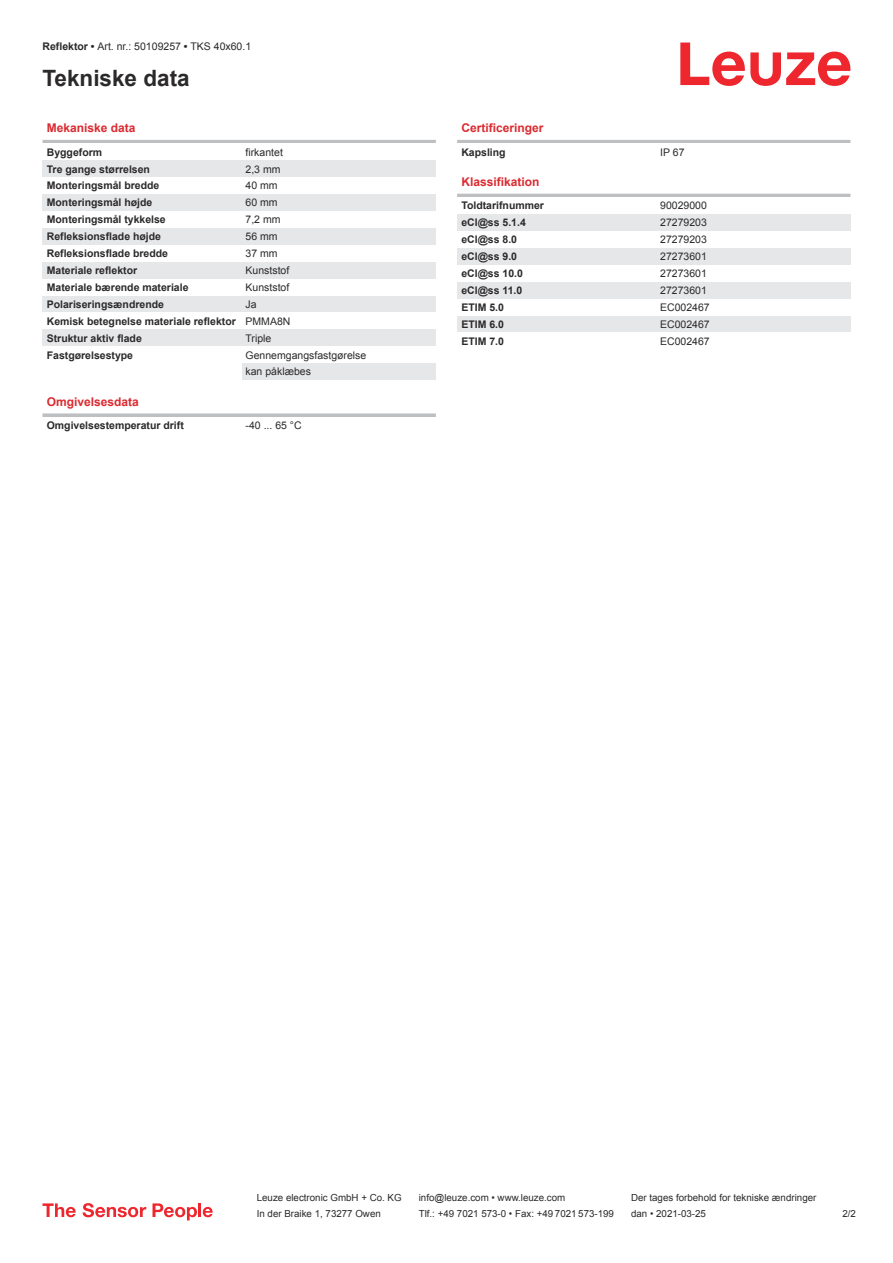
<style>
.page{position:relative;width:893px;height:1263px;background:#fff}
.page>*{position:absolute;margin:0;border:0;box-sizing:border-box;transform-origin:0 0}
.t1{font:700 22.5px "Arial";color:#2b292a}
.t2{font:700 12px "Arial";color:#db2a30}
.t3{font:700 10.5px/17px "Arial";color:#2b292a}
.t4{font:10.5px/17px "Arial";color:#2b292a}
.t5{font:9.75px "Arial";color:#2b292a}
.s1{font-weight:700}
.s2{font-weight:400}
</style>
<div class="page">
<svg style="left:680px;top:43px;width:170px;height:43px"></svg>
<hr style="left:43px;top:140px;width:393px;height:3px;background:#bdbfc1">
<div style="left:43px;top:160px;width:199px;height:17px;background:#e6e7e9"></div>
<div style="left:242px;top:160px;width:194px;height:17px;background:#e6e7e9"></div>
<div style="left:43px;top:194px;width:199px;height:17px;background:#e6e7e9"></div>
<div style="left:242px;top:194px;width:194px;height:17px;background:#e6e7e9"></div>
<div style="left:43px;top:228px;width:199px;height:17px;background:#e6e7e9"></div>
<div style="left:242px;top:228px;width:194px;height:17px;background:#e6e7e9"></div>
<div style="left:43px;top:262px;width:199px;height:17px;background:#e6e7e9"></div>
<div style="left:242px;top:262px;width:194px;height:17px;background:#e6e7e9"></div>
<div style="left:43px;top:296px;width:199px;height:16px;background:#e6e7e9"></div>
<div style="left:242px;top:296px;width:194px;height:16px;background:#e6e7e9"></div>
<div style="left:43px;top:329px;width:199px;height:17px;background:#e6e7e9"></div>
<div style="left:242px;top:329px;width:194px;height:17px;background:#e6e7e9"></div>
<div style="left:242px;top:363px;width:194px;height:17px;background:#e6e7e9"></div>
<svg style="left:43px;top:413px;width:393px;height:4px;fill:#bdbfc1"></svg>
<hr style="left:457px;top:140px;width:393px;height:3px;background:#bdbfc1">
<hr style="left:457px;top:194px;width:393px;height:3px;background:#bdbfc1">
<div style="left:457px;top:214px;width:200px;height:17px;background:#e6e7e9"></div>
<div style="left:657px;top:214px;width:193px;height:17px;background:#e6e7e9"></div>
<div style="left:457px;top:248px;width:200px;height:17px;background:#e6e7e9"></div>
<div style="left:657px;top:248px;width:193px;height:17px;background:#e6e7e9"></div>
<div style="left:457px;top:282px;width:200px;height:17px;background:#e6e7e9"></div>
<div style="left:657px;top:282px;width:193px;height:17px;background:#e6e7e9"></div>
<div style="left:457px;top:316px;width:200px;height:16px;background:#e6e7e9"></div>
<div style="left:657px;top:316px;width:193px;height:16px;background:#e6e7e9"></div>
<svg style="left:43px;top:1203px;width:33px;height:14px"></svg>
<svg style="left:83px;top:1203px;width:63px;height:14px"></svg>
<svg style="left:153px;top:1203px;width:44px;height:17px"></svg>
<hr style="left:198px;top:1203px;width:3px;height:14px;background:#ed272d">
<svg style="left:203px;top:1207px;width:10px;height:10px"></svg>
<p class="t4" style="left:43px;top:39px;width:210px"><span class="s1">Reflektor •</span> Art. nr.: 50109257 <span class="s1">•</span> TKS 40x60.1</p>
<h1 class="t1" style="left:43px;top:69px;width:149px">Tekniske data</h1>
<p class="t2" style="left:47px;top:123px;width:90px">Mekaniske data</p>
<p class="t3" style="left:47px;top:144px;width:57px">Byggeform</p>
<p class="t4" style="left:246px;top:144px;width:39px">firkantet</p>
<p class="t3" style="left:47px;top:161px;width:105px">Tre gange størrelsen</p>
<p class="t4" style="left:246px;top:161px;width:37px">2,3 mm</p>
<p class="t3" style="left:47px;top:178px;width:114px">Monteringsmål bredde</p>
<p class="t4" style="left:246px;top:178px;width:34px">40 mm</p>
<p class="t3" style="left:47px;top:195px;width:107px">Monteringsmål højde</p>
<p class="t4" style="left:246px;top:195px;width:34px">60 mm</p>
<p class="t3" style="left:47px;top:212px;width:121px">Monteringsmål tykkelse</p>
<p class="t4" style="left:246px;top:212px;width:37px">7,2 mm</p>
<p class="t3" style="left:47px;top:229px;width:116px">Refleksionsflade højde</p>
<p class="t4" style="left:246px;top:229px;width:34px">56 mm</p>
<p class="t3" style="left:47px;top:246px;width:123px">Refleksionsflade bredde</p>
<p class="t4" style="left:246px;top:246px;width:34px">37 mm</p>
<p class="t3" style="left:47px;top:263px;width:92px">Materiale reflektor</p>
<p class="t4" style="left:246px;top:263px;width:45px">Kunststof</p>
<p class="t3" style="left:47px;top:280px;width:143px">Materiale bærende materiale</p>
<p class="t4" style="left:246px;top:280px;width:45px">Kunststof</p>
<p class="t3" style="left:47px;top:296px;width:119px">Polariseringsændrende</p>
<p class="t3" style="left:47px;top:296px;width:245px;text-indent:199px"><span class="s2">Ja<br></span>Kemisk betegnelse materiale reflektor <span class="s2">PMMA8N<br></span>Struktur aktiv flade</p>
<p class="t4" style="left:246px;top:330px;width:27px">Triple</p>
<p class="t3" style="left:47px;top:347px;width:88px">Fastgørelsestype</p>
<p class="t4" style="left:246px;top:347px;width:122px">Gennemgangsfastgørelse kan påklæbes</p>
<p class="t2" style="left:47px;top:397px;width:94px">Omgivelsesdata</p>
<p class="t3" style="left:47px;top:418px;width:139px">Omgivelsestemperatur drift</p>
<p class="t4" style="left:246px;top:418px;width:58px">-40 ... 65 °C</p>
<p class="t2" style="left:461px;top:123px;width:84px">Certificeringer</p>
<p class="t3" style="left:461px;top:144px;width:46px">Kapsling</p>
<p class="t4" style="left:660px;top:144px;width:26px">IP 67</p>
<p class="t2" style="left:461px;top:177px;width:80px">Klassifikation</p>
<p class="t3" style="left:461px;top:198px;width:84px">Toldtarifnummer</p>
<p class="t4" style="left:660px;top:198px;width:48px">90029000</p>
<p class="t3" style="left:461px;top:215px;width:66px">eCl@ss 5.1.4</p>
<p class="t4" style="left:660px;top:215px;width:48px">27279203</p>
<p class="t3" style="left:461px;top:232px;width:57px">eCl@ss 8.0</p>
<p class="t4" style="left:660px;top:232px;width:48px">27279203</p>
<p class="t3" style="left:461px;top:249px;width:57px">eCl@ss 9.0</p>
<p class="t4" style="left:660px;top:249px;width:48px">27273601</p>
<p class="t3" style="left:461px;top:266px;width:63px">eCl@ss 10.0</p>
<p class="t4" style="left:660px;top:266px;width:48px">27273601</p>
<p class="t3" style="left:461px;top:283px;width:63px">eCl@ss 11.0</p>
<p class="t4" style="left:660px;top:283px;width:48px">27273601</p>
<p class="t3" style="left:461px;top:300px;width:44px">ETIM 5.0</p>
<p class="t4" style="left:660px;top:300px;width:51px">EC002467</p>
<p class="t3" style="left:461px;top:316px;width:44px">ETIM 6.0</p>
<p class="t4" style="left:660px;top:316px;width:51px">EC002467</p>
<p class="t3" style="left:461px;top:333px;width:44px">ETIM 7.0</p>
<p class="t4" style="left:660px;top:333px;width:51px">EC002467</p>
<p class="t5" style="left:257px;top:1194px;width:146px">Leuze electronic GmbH + Co. KG</p>
<p class="t5" style="left:419px;top:1194px;width:148px">info@leuze.com • www.leuze.com</p>
<p class="t5" style="left:631px;top:1194px;width:187px">Der tages forbehold for tekniske ændringer</p>
<p class="t5" style="left:257px;top:1210px;width:126px">In der Braike 1, 73277 Owen</p>
<p class="t5" style="left:419px;top:1210px;width:197px">Tlf.: +49 7021 573-0 • Fax: +49 7021 573-199</p>
<p class="t5" style="left:631px;top:1210px;width:76px">dan • 2021-03-25</p>
<p class="t5" style="left:842px;top:1210px;width:15px">2 /2</p>
</div>
